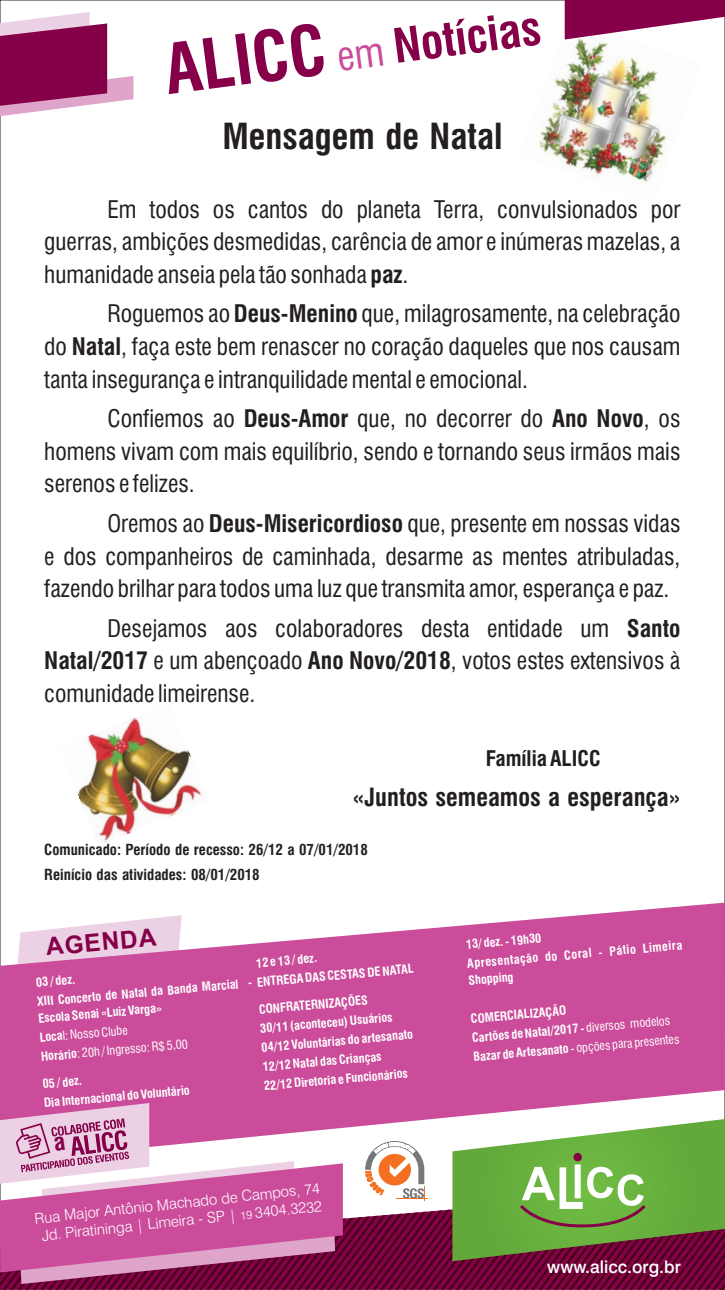
<style>
.page{position:relative;width:725px;height:1290px;background:#fff}
.page>*{position:absolute;margin:0;border:0;box-sizing:border-box;transform-origin:0 0}
.t1{font:700 condensed 67.38px "Swiss 721 BT";color:#850049}
.t2{font:700 condensed 46.2px "Swiss 721 BT";color:#850049}
.t3{font:700 condensed 35px "Swiss 721 BT";color:#231f20}
.t4{font:700 condensed 24.5px "Swiss 721 BT";color:#231f20}
.t5{font:700 24.5px "Arial";color:#840048}
.t6{font:condensed 23.62px/32.6px "Swiss 721 BT";color:#231f20;text-align:justify}
.t7{font:700 condensed 21px "Swiss 721 BT";color:#231f20}
.t8{font:500 17.5px "Swiss 721 BT";color:#fff}
.t9{font:700 condensed 14.88px/25px "Swiss 721 BT";color:#231f20}
.t10{font:300 14.88px/17.8px "Swiss 721 BT";color:#fff;text-align:center}
.t11{font:700 condensed 12.25px/19.1px "Swiss 721 BT";color:#fff}
.s1{font-weight:400;font-size:39.38px;color:#cb4c9b}
.s2{font-weight:700}
.s3{font-weight:400}
.s4{font-size:11.38px}
</style>
<div class="page">
<img style="left:539px;top:40px;width:127px;height:142px">
<svg style="left:0;top:902px;width:724px;height:226px;background:#d36bac"></svg>
<svg style="left:0;top:1186px;width:724px;height:104px;background:#7c1b4a"></svg>
<svg style="left:452px;top:1119px;width:272px;height:142px;background:#7d9f59"></svg>
<svg style="left:519px;top:1153px;width:126px;height:74px"></svg>
<svg style="left:0;top:12px;width:133px;height:104px"></svg>
<svg style="left:564px;top:0;width:160px;height:40px"></svg>
<hr style="left:396px;top:1198px;width:32px;height:1px;background:#f36f21">
<svg style="left:365px;top:1141px;width:59px;height:60px"></svg>
<img style="left:77px;top:717px;width:125px;height:126px">
<svg style="left:0;top:1103px;width:343px;height:181px;background:#cd74aa"></svg>
<h1 class="t1" style="left:162px;top:43px;width:221px;rotate:-7deg">ALICC <span class="s1">em</span></h1>
<h2 class="t2" style="left:391px;top:28px;width:150px;rotate:-7deg">Notícias</h2>
<h3 class="t3" style="left:222px;top:123px;width:281px">Mensagem de Natal</h3>
<p class="t6" style="left:44px;top:195px;width:637px;text-indent:63px">Em todos os cantos do planeta Terra, convulsionados por guerras, ambições desmedidas, carência de amor e inúmeras mazelas, a humanidade anseia pela tão sonhada <span class="s2">paz</span>.</p>
<p class="t6" style="left:44px;top:300px;width:637px;text-indent:63px">Roguemos ao <span class="s2">Deus-Menino</span> que, milagrosamente, na celebração do <span class="s2">Natal</span>, faça este bem renascer no coração daqueles que nos causam tanta insegurança e intranquilidade mental e emocional.</p>
<p class="t6" style="left:44px;top:405px;width:637px;text-indent:63px">Confiemos ao <span class="s2">Deus-Amor</span> que, no decorrer do <span class="s2">Ano Novo</span>, os homens vivam com mais equilíbrio, sendo e tornando seus irmãos mais serenos e felizes.</p>
<p class="t6" style="left:44px;top:510px;width:637px;text-indent:63px">Oremos ao <span class="s2">Deus-Misericordioso</span> que, presente em nossas vidas e dos companheiros de caminhada, desarme as mentes atribuladas, fazendo brilhar para todos uma luz que transmita amor, esperança e paz.</p>
<p class="t6" style="left:44px;top:614px;width:637px;text-indent:63px">Desejamos aos colaboradores desta entidade um <span class="s2">Santo Natal/2017</span> e um abençoado <span class="s2">Ano Novo/2018</span>, votos estes extensivos à comunidade limeirense.</p>
<p class="t7" style="left:485px;top:750px;width:116px">Família ALICC</p>
<p class="t4" style="left:352px;top:787px;width:329px">«Juntos semeamos a esperança»</p>
<p class="t9" style="left:44px;top:838px;width:325px">Comunicado: Período de recesso: 26/12 a 07/01/2018<br>Reinício das atividades: 08/01/2018</p>
<p class="t5" style="left:45px;top:937px;width:112px;rotate:-5deg">AGENDA</p>
<p class="t11" style="left:255px;top:955px;width:62px;rotate:-5deg">12 e 13 / dez.</p>
<p class="t11" style="left:256px;top:1001px;width:154px;rotate:-5deg">CONFRATERNIZAÇÕES<br>30/11 (aconteceu) Usuários<br>04/12 Voluntárias do artesanato<br>12/12 Natal das Crianças<br>22/12 Diretoria e Funcionários</p>
<p class="t11" style="left:35px;top:974px;width:379px;rotate:-5deg">03 / dez.<br>XIII Concerto de Natal da Banda Marcial - ENTREGA DAS CESTAS DE NATAL</p>
<p class="t11" style="left:37px;top:1010px;width:149px;rotate:-5deg">Escola Senai «Luiz Varga»<br>Loca<span class="s3">l: Nosso Clube<br></span>Horário<span class="s3">: 20h / Ingresso: R$ 5,00</span></p>
<p class="t11" style="left:42px;top:1075px;width:148px;rotate:-5deg">05 / dez.<br>Dia Internacional do Voluntário</p>
<p class="t10" style="left:34px;top:1210px;width:288px;rotate:-6deg">Rua Major Antônio Machado de Campos, 74<br>Jd. Piratininga | Limeira - SP | <span class="s4">19</span> 3404.3232</p>
<p class="t11" style="left:464px;top:936px;width:217px;rotate:-5deg">13/ dez. - 19h30<br>Apresentação do Coral - Pátio Limeira</p>
<p class="t11" style="left:467px;top:972px;width:47px;rotate:-5deg">Shopping</p>
<p class="t11" style="left:469px;top:1010px;width:208px;rotate:-5deg">COMERCIALIZAÇÃO<br>Cartões de Natal/2017 - <span class="s3">diversos modelos<br></span>Bazar de Artesanato <span class="s3">- opções para presentes</span></p>
<p class="t8" style="left:547px;top:1260px;width:135px">www.alicc.org.br</p>
</div>
